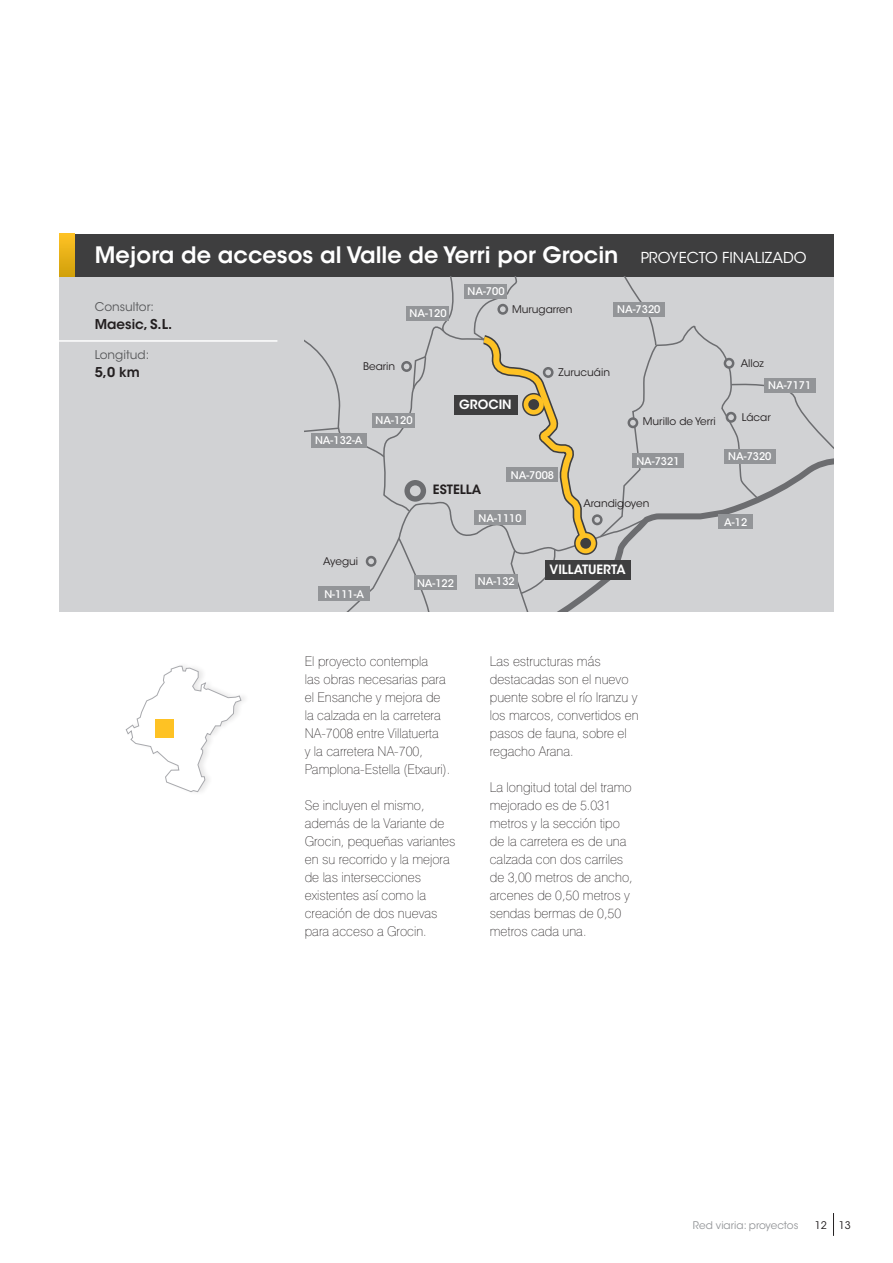
<style>
.page{position:relative;width:893px;height:1263px;background:#fff}
.page>*{position:absolute;margin:0;border:0;box-sizing:border-box;transform-origin:0 0}
.t1{font:600 22.5px "ITC Avant Garde Std";color:#fff}
.t2{font:100 13.5px/18px "Swiss 721 BT";color:#231f20}
.t3{font:600 13.5px "ITC Avant Garde Std";color:#231f20}
.t4{font:600 12.75px "ITC Avant Garde Std";color:#fff}
.t5{font:600 12.75px "ITC Avant Garde Std";color:#231f20}
.t6{font:12px "ITC Avant Garde Std";color:#57585a}
.t7{font:500 10.5px "ITC Avant Garde Std";color:#fff}
.t8{font:10.5px "ITC Avant Garde Std";color:#231f20}
.t9{font:10.5px "ITC Avant Garde Std";color:#939598}
.s1{font-weight:400;font-size:15px}
</style>
<div class="page">
<svg style="left:833px;top:1213px;width:1px;height:23px"></svg>
<div style="left:59px;top:270px;width:774px;height:342px;background:#d1d2d4"></div>
<hr style="left:52px;top:340px;width:225px;height:2px;background:#fff">
<div style="left:59px;top:234px;width:774px;height:42px;background:#3e3e3f"></div>
<svg style="left:59px;top:234px;width:15px;height:42px"></svg>
<svg style="left:305px;top:276px;width:528px;height:336px"></svg>
<div style="left:319px;top:586px;width:51px;height:15px;background:#939598"></div>
<div style="left:414px;top:575px;width:43px;height:15px;background:#939598"></div>
<div style="left:373px;top:413px;width:42px;height:15px;background:#939598"></div>
<div style="left:311px;top:433px;width:55px;height:15px;background:#939598"></div>
<div style="left:407px;top:306px;width:42px;height:15px;background:#939598"></div>
<div style="left:465px;top:284px;width:42px;height:15px;background:#939598"></div>
<div style="left:475px;top:574px;width:42px;height:15px;background:#939598"></div>
<div style="left:474px;top:510px;width:51px;height:15px;background:#939598"></div>
<div style="left:507px;top:467px;width:51px;height:15px;background:#939598"></div>
<div style="left:632px;top:453px;width:51px;height:15px;background:#939598"></div>
<div style="left:724px;top:449px;width:51px;height:14px;background:#939598"></div>
<div style="left:613px;top:302px;width:51px;height:15px;background:#939598"></div>
<div style="left:764px;top:378px;width:51px;height:15px;background:#939598"></div>
<svg style="left:126px;top:665px;width:116px;height:127px"></svg>
<div style="left:155px;top:719px;width:19px;height:19px;background:#fec224"></div>
<h1 class="t1" style="left:95px;top:241px;width:713px">Mejora de accesos al Valle de Yerri por Grocin <span class="s1">PROYECTO FINALIZADO</span></h1>
<p class="t6" style="left:95px;top:299px;width:61px">Consultor:</p>
<p class="t3" style="left:95px;top:315px;width:79px">Maesic, S.L.</p>
<p class="t6" style="left:95px;top:348px;width:56px">Longitud:</p>
<p class="t3" style="left:95px;top:364px;width:47px">5,0 km</p>
<p class="t7" style="left:410px;top:307px;width:38px">NA-120</p>
<p class="t7" style="left:468px;top:285px;width:38px">NA-700</p>
<p class="t8" style="left:512px;top:303px;width:62px">Murugarren</p>
<p class="t7" style="left:617px;top:303px;width:45px">NA-7320</p>
<p class="t8" style="left:363px;top:360px;width:34px">Bearin</p>
<p class="t7" style="left:315px;top:434px;width:49px">NA-132-A</p>
<p class="t7" style="left:376px;top:414px;width:38px">NA-120</p>
<p class="t4" style="left:459px;top:397px;width:52px">grocin</p>
<p class="t8" style="left:558px;top:365px;width:53px">Zurucuáin</p>
<p class="t5" style="left:433px;top:481px;width:49px">estella</p>
<p class="t7" style="left:511px;top:468px;width:45px">NA-7008</p>
<p class="t8" style="left:741px;top:357px;width:25px">Alloz</p>
<p class="t7" style="left:768px;top:379px;width:45px">NA-7171</p>
<p class="t8" style="left:643px;top:415px;width:74px">Murillo de Yerri</p>
<p class="t8" style="left:742px;top:411px;width:31px">Lácar</p>
<p class="t7" style="left:636px;top:454px;width:45px">NA-7321</p>
<p class="t7" style="left:728px;top:449px;width:45px">NA-7320</p>
<p class="t8" style="left:323px;top:555px;width:36px">Ayegui</p>
<p class="t7" style="left:324px;top:587px;width:41px">N-111-A</p>
<p class="t7" style="left:417px;top:576px;width:38px">NA-122</p>
<p class="t2" style="left:305px;top:652px;width:147px">El proyecto contempla<br>las obras necesarias para el Ensanche y mejora de la calzada en la carretera<br>NA-7008 entre Villatuerta<br>y la carretera NA-700,<br>Pamplona-Estella (Etxauri).</p>
<p class="t2" style="left:305px;top:796px;width:152px">Se incluyen el mismo, además de la Variante de<br>Grocin, pequeñas variantes en su recorrido y la mejora de las intersecciones existentes así como la creación de dos nuevas para acceso a Grocin.</p>
<p class="t7" style="left:478px;top:511px;width:45px">NA-1110</p>
<p class="t7" style="left:478px;top:575px;width:38px">NA-132</p>
<p class="t8" style="left:583px;top:497px;width:67px">Arandigoyen</p>
<p class="t4" style="left:549px;top:561px;width:77px">villatuerta</p>
<p class="t2" style="left:490px;top:652px;width:150px">Las estructuras más destacadas son el nuevo puente sobre el río Iranzu y los marcos, convertidos en pasos de fauna, sobre el regacho Arana.</p>
<p class="t2" style="left:490px;top:778px;width:144px">La longitud total del tramo mejorado es de 5.031 metros y la sección tipo de la carretera es de una calzada con dos carriles de 3,00 metros de ancho, arcenes de 0,50 metros y sendas bermas de 0,50 metros cada una.</p>
<p class="t7" style="left:724px;top:515px;width:24px">A-12</p>
<p class="t9" style="left:693px;top:1218px;width:107px">Red viaria: proyectos</p>
<p class="t8" style="left:815px;top:1218px;width:38px">12 13</p>
</div>
